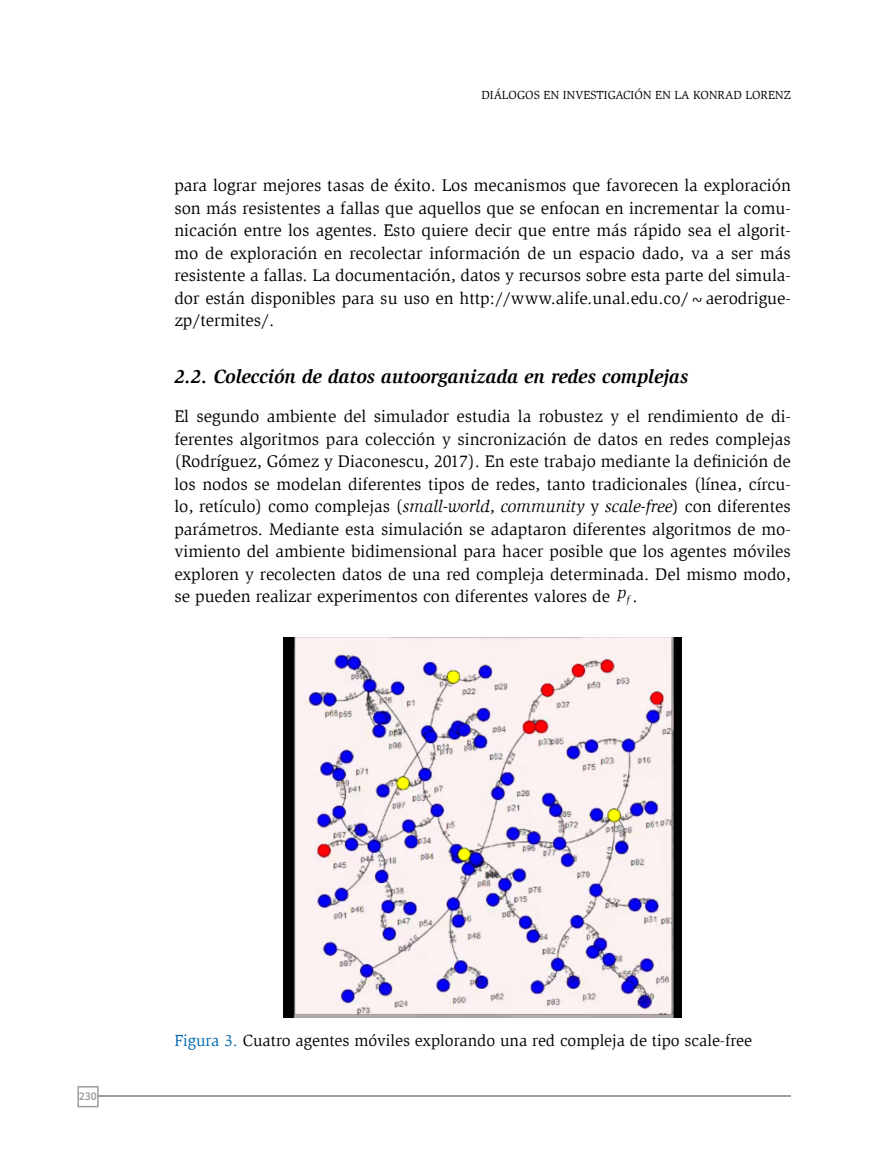
<style>
.page{position:relative;width:893px;height:1149px;background:#fff}
.page>*{position:absolute;margin:0;border:0;box-sizing:border-box;transform-origin:0 0}
.t1{font:italic 700 19.5px "Slimbach Std";color:#000}
.t2{font:17.25px/22.5px "Slimbach Std";color:#000;text-align:justify}
.t3{font:16.5px "Slimbach Std";color:#000}
.t4{font:12px "Slimbach Std";color:#000}
.t5{font:600 12px "Source Sans Pro";color:#9d9d9c}
.s1{font-style:italic}
.s2{font-style:italic;font-size:10.5px}
.s3{color:#0069b4}
</style>
<div class="page">
<hr style="left:99px;top:1094px;width:692px;height:2px;background:#9d9d9c">
<div style="left:77px;top:1085px;width:22px;height:21px;border:2px solid #9d9d9c"></div>
<img style="left:283px;top:637px;width:399px;height:380px">
<p class="t4" style="left:481px;top:88px;width:135px">Diálogos en investigac</p>
<p class="t4" style="left:631px;top:88px;width:96px">ión en la Konrad</p>
<p class="t4" style="left:745px;top:88px;width:47px">Lorenz</p>
<p class="t2" style="left:174px;top:174px;width:618px">para lograr mejores tasas de éxito. Los mecanismos que favorecen la exploración son más resistentes a fallas que aquellos que se enfocan en incrementar la comu&shy;nicación entre los agentes. Esto quiere decir que entre más rápido sea el algorit&shy;mo de exploración en recolectar información de un espacio dado, va a ser más resistente a fallas. La documentación, datos y recursos sobre esta parte del simula&shy;dor están disponibles para su uso en http://www.alife.unal.edu.co/~aerodrigue&shy;zp/termites/.</p>
<p class="t1" style="left:174px;top:364px;width:515px">2.2. Colección de datos autoorganizada en redes complejas</p>
<p class="t2" style="left:174px;top:405px;width:618px">El segundo ambiente del simulador estudia la robustez y el rendimiento de di&shy;ferentes algoritmos para colección y sincronización de datos en redes complejas (Rodríguez, Gómez y Diaconescu, 2017). En este trabajo mediante la definición de los nodos se modelan diferentes tipos de redes, tanto tradicionales (línea, círcu&shy;lo, retículo) como complejas (<span class="s1">small-world</span>, <span class="s1">community</span> y <span class="s1">scale-free</span>) con diferentes parámetros. Mediante esta simulación se adaptaron diferentes algoritmos de mo&shy;vimiento del ambiente bidimensional para hacer posible que los agentes móviles exploren y recolecten datos de una red compleja determinada. Del mismo modo, se pueden realizar experimentos con diferentes valores de <sup>p</sup><span class="s2">f</span> .</p>
<p class="t5" style="left:79px;top:1087px;width:20px">230</p>
<p class="t3" style="left:174px;top:1031px;width:579px"><span class="s3">Figura 3.</span> Cuatro agentes móviles explorando una red compleja de tipo scale-free</p>
</div>
